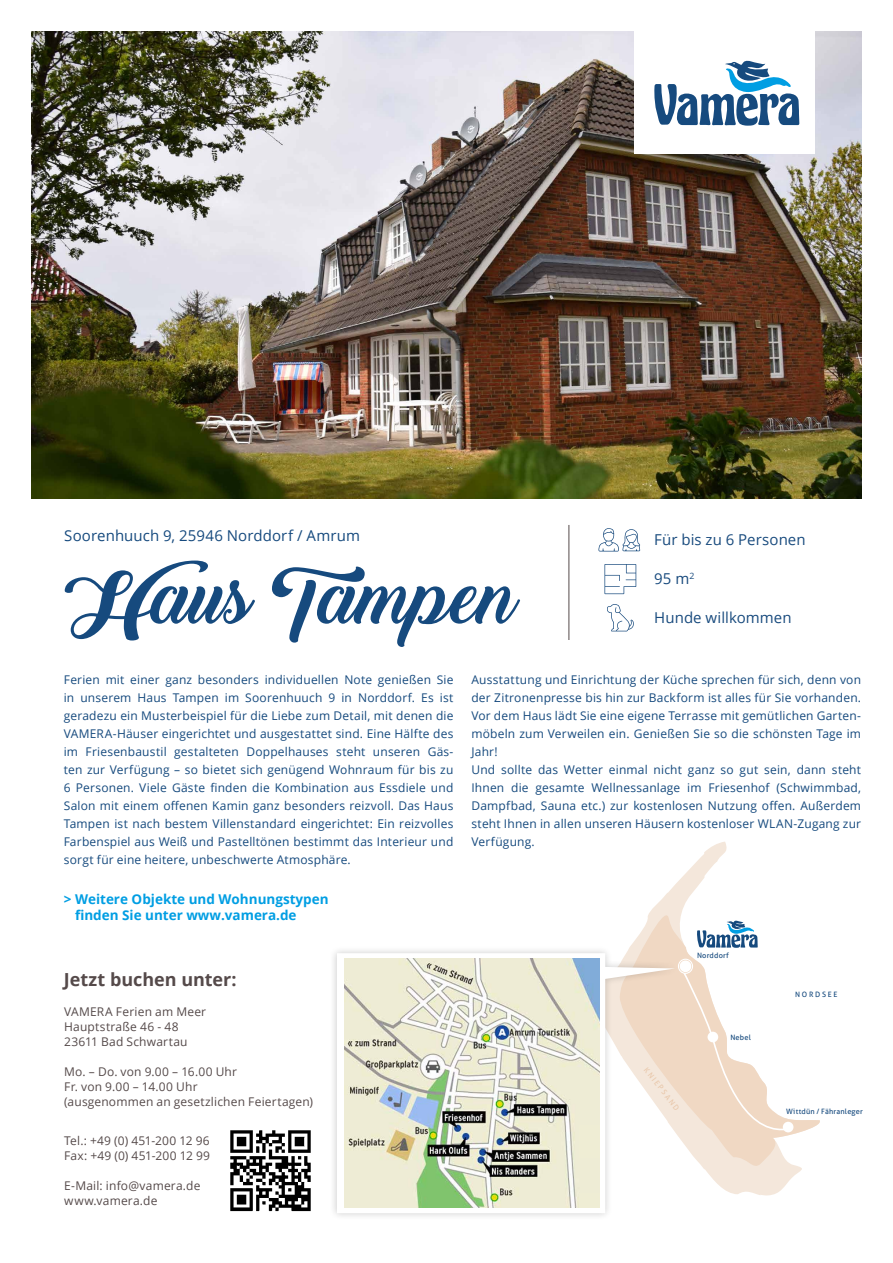
<style>
.page{position:relative;width:893px;height:1263px;background:#fff}
.page>*{position:absolute;margin:0;border:0;box-sizing:border-box;transform-origin:0 0}
.t1{font:900 75px "Backto";color:#164a7e}
.t2{font:700 18px "Open Sans";color:#554a4a}
.t3{font:15px "Open Sans";letter-spacing:.005em;color:#194b7e}
.t4{font:15px "Open Sans";letter-spacing:.005em;color:#164a7e}
.t5{font:700 13.5px/16.5px "Open Sans";color:#009ee3}
.t6{font:12px/18px "Open Sans";letter-spacing:.015em;color:#164a7e;text-align:justify}
.t7{font:12px/15px "Open Sans";letter-spacing:.015em;color:#554a4a}
.t8{font:7.35px "Aller";letter-spacing:.025em;color:#164a7e}
.t9{font:7.35px "Aller";color:#e9c8ab}
.t10{font:7.35px "Aller";letter-spacing:.23em;color:#164a7e}
</style>
<div class="page">
<img style="left:32px;top:32px;width:829px;height:466px">
<img style="left:230px;top:1130px;width:81px;height:82px">
<div style="left:634px;top:0;width:181px;height:153px;background:#fff"></div>
<svg style="left:654px;top:61px;width:145px;height:65px"></svg>
<hr style="left:568px;top:525px;width:1px;height:115px;background:#554a4a">
<svg style="left:660px;top:841px;width:140px;height:354px"></svg>
<svg style="left:631px;top:901px;width:189px;height:270px"></svg>
<div style="left:680px;top:960px;width:11px;height:12px;background:#fff;border-radius:50%"></div>
<div style="left:678px;top:959px;width:15px;height:15px;border:1px solid #fff;border-radius:50%"></div>
<div style="left:783px;top:1122px;width:10px;height:10px;background:#fff;border-radius:50%"></div>
<svg style="left:683px;top:971px;width:104px;height:162px"></svg>
<svg style="left:697px;top:921px;width:61px;height:27px"></svg>
<div style="left:329px;top:945px;width:352px;height:276px;background:#000;opacity:.2"></div>
<svg style="left:337px;top:953px;width:338px;height:260px"></svg>
<img style="left:344px;top:958px;width:255px;height:249px">
<img style="left:579px;top:1125px;width:21px;height:32px">
<img style="left:579px;top:1194px;width:20px;height:13px">
<svg style="left:604px;top:564px;width:32px;height:30px"></svg>
<svg style="left:598px;top:528px;width:42px;height:24px"></svg>
<svg style="left:607px;top:604px;width:27px;height:27px"></svg>
<p class="t4" style="left:64px;top:526px;width:297px">Soorenhuuch 9, 25946 Norddorf / Amrum</p>
<h1 class="t1" style="left:64px;top:554px;width:455px">Haus Tampen</h1>
<p class="t3" style="left:654px;top:529px;width:153px">Für bis zu 6 Personen</p>
<p class="t3" style="left:654px;top:568px;width:42px">95 m<sup>2</sup></p>
<p class="t3" style="left:654px;top:607px;width:139px">Hunde willkommen</p>
<p class="t6" style="left:64px;top:670px;width:391px">Ferien mit einer ganz besonders individuellen Note genießen Sie in unserem Haus Tampen im Soorenhuuch 9 in Norddorf. Es ist geradezu ein Musterbeispiel für die Liebe zum Detail, mit denen die VAMERA-Häuser eingerichtet und ausgestattet sind. Eine Hälfte des im Friesenbaustil gestalteten Doppelhauses steht unseren Gäs&shy;ten zur Verfügung – so bietet sich genügend Wohnraum für bis zu 6 Personen. Viele Gäste finden die Kombination aus Essdiele und Salon mit einem offenen Kamin ganz besonders reizvoll. Das Haus Tampen ist nach bestem Villenstandard eingerichtet: Ein reizvolles Farbenspiel aus Weiß und Pastelltönen bestimmt das Interieur und sorgt für eine heitere, unbeschwerte Atmosphäre.</p>
<p class="t6" style="left:471px;top:670px;width:391px;text-align:left">Ausstattung und Einrichtung der Küche sprechen für sich, denn von der Zitronenpresse bis hin zur Backform ist alles für Sie vorhanden.<br>Vor dem Haus lädt Sie eine eigene Terrasse mit gemütlichen Garten&shy;möbeln zum Verweilen ein. Genießen Sie so die schönsten Tage im Jahr!<br>Und sollte das Wetter einmal nicht ganz so gut sein, dann steht Ihnen die gesamte Wellnessanlage im Friesenhof (Schwimmbad, Dampfbad, Sauna etc.) zur kostenlosen Nutzung offen. Außerdem steht Ihnen in allen unseren Häusern kostenloser WLAN-Zugang zur Verfügung.</p>
<p class="t5" style="left:75px;top:890px;width:255px;text-indent:-11px">&gt; Weitere Objekte und Wohnungstypen finden Sie unter www.vamera.de</p>
<h2 class="t2" style="left:64px;top:966px;width:174px">Jetzt buchen unter:</h2>
<p class="t7" style="left:64px;top:1003px;width:143px">VAMERA Ferien am Meer<br>Hauptstraße 46 - 48<br>23611 Bad Schwartau</p>
<p class="t7" style="left:64px;top:1063px;width:250px">Mo. – Do. von 9.00 – 16.00 Uhr<br>Fr. von 9.00 – 14.00 Uhr<br>(ausgenommen an gesetzlichen Feiertagen)</p>
<p class="t7" style="left:64px;top:1133px;width:147px">Tel.: +49 (0) 451-200 12 96<br>Fax: +49 (0) 451-200 12 99</p>
<p class="t7" style="left:64px;top:1178px;width:138px">E-Mail: info@vamera.de www.vamera.de</p>
<p class="t8" style="left:697px;top:951px;width:33px">Norddorf</p>
<p class="t9" style="left:649px;top:1065px;width:54px;rotate:52deg">KNIEPSAND</p>
<p class="t8" style="left:730px;top:1033px;width:22px">Nebel</p>
<p class="t10" style="left:795px;top:990px;width:44px">NORDSEE</p>
<p class="t8" style="left:786px;top:1107px;width:78px">Wittdün / Fähranleger</p>
</div>
